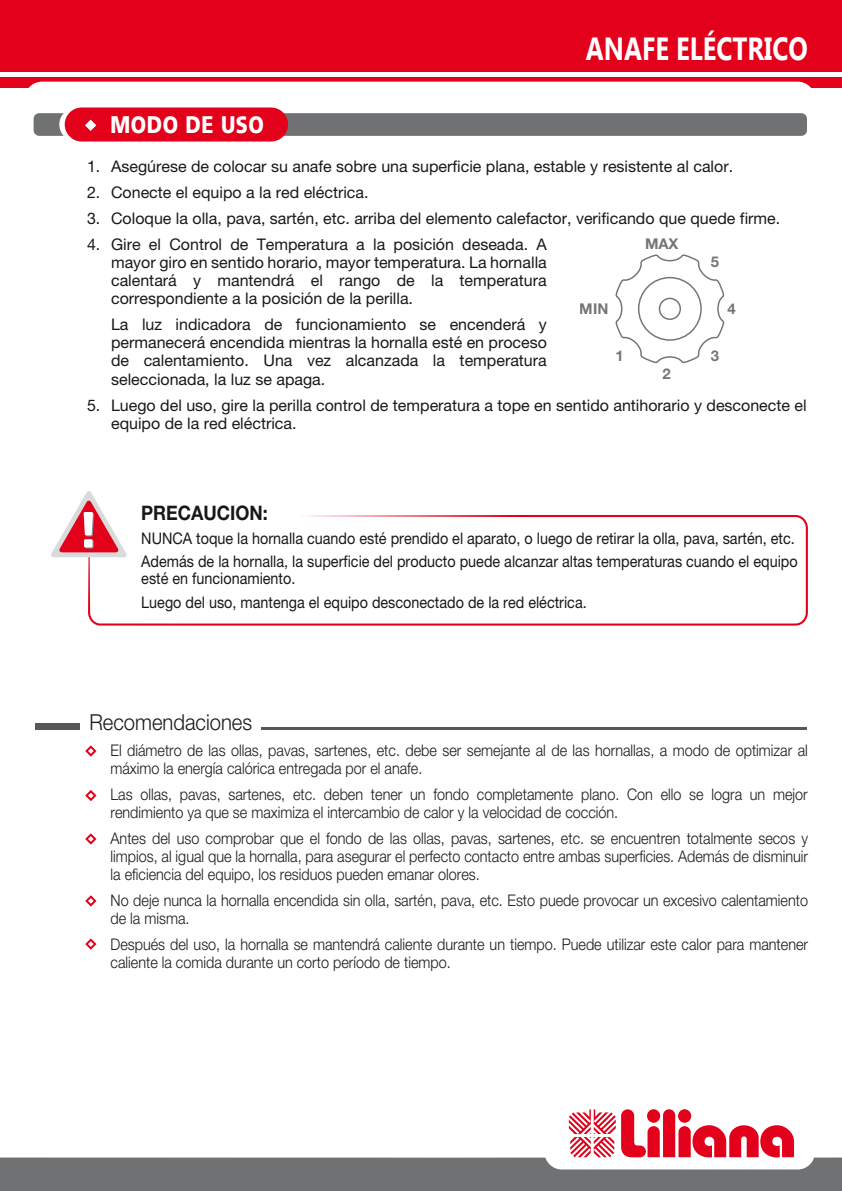
<style>
.page{position:relative;width:842px;height:1191px;background:#fff}
.page>*{position:absolute;margin:0;border:0;box-sizing:border-box;transform-origin:0 0}
.t1{font:700 32px "Gadugi";color:#fff;scale:.8 1}
.t2{font:900 24px "Frutiger 75";letter-spacing:.03em;color:#fff;scale:.83 1}
.t3{font:300 22px "Helvetica Neue";color:#1a171c;scale:.92 1}
.t4{font:700 20px "Helvetica Neue";color:#1a171c;scale:.9 1}
.t5{font:300 16px/18px "Helvetica Neue";color:#1a171c;scale:.9 1}
.t6{font:16px/18px "Helvetica Neue";color:#1a171c;text-align:justify}
.t7{font:16px/23.4px "Helvetica Neue";color:#1a171c;scale:.9 1}
.t8{font:700 14.8px "Helvetica Neue";color:#1a171c}
</style>
<div class="page">
<div style="left:0;top:0;width:842px;height:71px;background:#e2001a"></div>
<svg style="left:0;top:77px;width:842px;height:10px;background:#e30f28"></svg>
<div style="left:25px;top:82px;width:790px;height:44px;background:#fff;border-radius:17px"></div>
<svg style="left:0;top:1109px;width:842px;height:82px"></svg>
<div style="left:34px;top:113px;width:773px;height:23px;background:#707172;border-radius:6px"></div>
<svg style="left:59px;top:107px;width:222px;height:34px"></svg>
<div style="left:65px;top:107px;width:223px;height:34px;background:#e2001a;border-radius:17px"></div>
<svg style="left:85px;top:120px;width:11px;height:11px"></svg>
<svg style="left:88px;top:515px;width:720px;height:111px"></svg>
<svg style="left:51px;top:491px;width:76px;height:66px"></svg>
<svg style="left:615px;top:254px;width:110px;height:110px"></svg>
<div style="left:638px;top:277px;width:64px;height:64px;border:1px solid #1a171c;border-radius:50%"></div>
<div style="left:659px;top:298px;width:22px;height:22px;border:1px solid #1a171c;border-radius:50%"></div>
<div style="left:36px;top:723px;width:44px;height:6px;background:#58585a"></div>
<hr style="left:261px;top:727px;width:546px;height:2px;background:#58585a">
<svg style="left:85px;top:745px;width:12px;height:12px"></svg>
<svg style="left:85px;top:790px;width:12px;height:11px"></svg>
<svg style="left:85px;top:833px;width:12px;height:12px"></svg>
<svg style="left:85px;top:895px;width:12px;height:12px"></svg>
<svg style="left:85px;top:938px;width:12px;height:12px"></svg>
<h1 class="t1" style="left:586px;top:29px;width:279px">ANAFE ELÉCTRICO</h1>
<h2 class="t2" style="left:110px;top:110px;width:186px">MODO DE USO</h2>
<p class="t6" style="left:87px;top:157px;width:647px">1. Asegúrese de colocar su anafe sobre una superficie plana, estable y resistente al calor.</p>
<p class="t6" style="left:87px;top:183px;width:283px">2. Conecte el equipo a la red eléctrica.</p>
<p class="t6" style="left:87px;top:209px;width:695px">3. Coloque la olla, pava, sartén, etc. arriba del elemento calefactor, verificando que quede firme.</p>
<p class="t6" style="left:111px;top:235px;width:437px;text-indent:-24px">4. Gire el Control de Temperatura a la posición deseada. A mayor giro en sentido horario, mayor temperatura. La hornalla calentará y mantendrá el rango de la temperatura correspondiente a la posición de la perilla.</p>
<p class="t6" style="left:111px;top:315px;width:437px">La luz indicadora de funcionamiento se encenderá y permanecerá encendida mientras la hornalla esté en proceso de calentamiento. Una vez alcanzada la temperatura seleccionada, la luz se apaga.</p>
<p class="t6" style="left:111px;top:395px;width:697px;text-indent:-24px">5. Luego del uso, gire la perilla control de temperatura a tope en sentido antihorario y desconecte el equipo de la red eléctrica.</p>
<p class="t8" style="left:645px;top:235px;width:35px">MAX</p>
<p class="t8" style="left:711px;top:253px;width:10px">5</p>
<p class="t8" style="left:580px;top:300px;width:30px">MIN</p>
<p class="t8" style="left:727px;top:300px;width:10px">4</p>
<p class="t8" style="left:711px;top:346px;width:10px">3</p>
<p class="t8" style="left:615px;top:346px;width:10px">1</p>
<p class="t8" style="left:662px;top:364px;width:10px">2</p>
<p class="t4" style="left:141px;top:500px;width:142px">PRECAUCION:</p>
<p class="t7" style="left:141px;top:526px;width:731px">NUNCA toque la hornalla cuando esté prendido el aparato, o luego de retirar la olla, pava, sartén, etc.<br>Además de la hornalla, la superficie del producto puede alcanzar altas temperaturas cuando el equipo</p>
<p class="t7" style="left:141px;top:567px;width:496px">esté en funcionamiento.<br>Luego del uso, mantenga el equipo desconectado de la red eléctrica.</p>
<h3 class="t3" style="left:89px;top:708px;width:178px">Recomendaciones</h3>
<p class="t5" style="left:110px;top:741px;width:776px">El diámetro de las ollas, pavas, sartenes, etc. debe ser semejante al de las hornallas, a modo de optimizar al máximo la energía calórica entregada por el anafe.</p>
<p class="t5" style="left:111px;top:785px;width:776px">Las ollas, pavas, sartenes, etc. deben tener un fondo completamente plano. Con ello se logra un mejor rendimiento ya que se maximiza el intercambio de calor y la velocidad de cocción.</p>
<p class="t5" style="left:111px;top:829px;width:776px;text-align:justify">Antes del uso comprobar que el fondo de las ollas, pavas, sartenes, etc. se encuentren totalmente secos y limpios, al igual que la hornalla, para asegurar el perfecto contacto entre ambas superficies. Además de disminuir la eficiencia del equipo, los residuos pueden emanar olores.</p>
<p class="t5" style="left:111px;top:891px;width:776px">No deje nunca la hornalla encendida sin olla, sartén, pava, etc. Esto puede provocar un excesivo calentamiento de la misma.</p>
<p class="t5" style="left:111px;top:935px;width:776px">Después del uso, la hornalla se mantendrá caliente durante un tiempo. Puede utilizar este calor para mantener caliente la comida durante un corto período de tiempo.</p>
</div>
